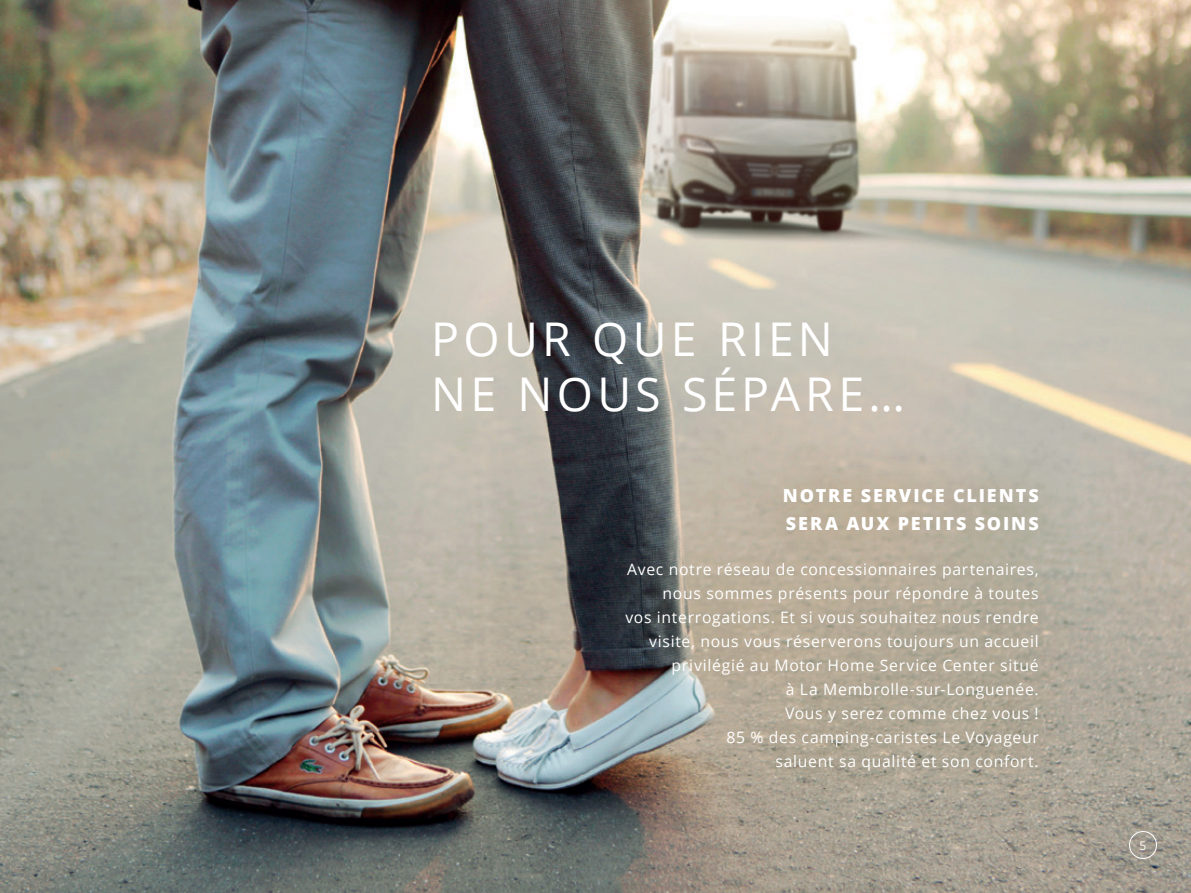
<style>
.page{position:relative;width:1191px;height:893px;background:#fff}
.page>*{position:absolute;margin:0;border:0;box-sizing:border-box;transform-origin:0 0}
.t1{font:46.5px/55.8px "Open Sans";letter-spacing:.09em;color:#fff}
.t2{font:800 18px/27.6px "Open Sans";letter-spacing:.105em;color:#fff}
.Txt{font:15.75px/24px "Open Sans";letter-spacing:.045em;color:#fff;text-align:right}
.t3{font:12px "Open Sans";color:#fff}
</style>
<div class="page">
<img style="left:0;top:0;width:1191px;height:893px">
<div style="left:587px;top:443px;width:495px;height:370px;background:#90783d;opacity:.8"></div>
<div style="left:1129px;top:831px;width:28px;height:28px;border:1px solid #fff;border-radius:50%"></div>
<p class="t1" style="left:431px;top:310px;width:475px">POUR QUE RIEN<br>NE NOUS SÉPARE…</p>
<p class="t2" style="left:783px;top:481px;width:257px">NOTRE SERVICE CLIENTS<br>SERA AUX PETITS SOINS</p>
<p class="Txt" style="left:625px;top:557px;width:415px">Avec notre réseau de concessionnaires partenaires, nous sommes présents pour répondre à toutes<br>vos interrogations. Et si vous souhaitez nous rendre visite, nous vous réserverons toujours un accueil privilégié au Motor Home Service Center situé<br>à La Membrolle-sur-Longuenée.<br>Vous y serez comme chez vous !<br>85 % des camping-caristes Le Voyageur<br>saluent sa qualité et son confort.</p>
<p class="t3" style="left:1139px;top:837px;width:8px">5</p>
</div>
